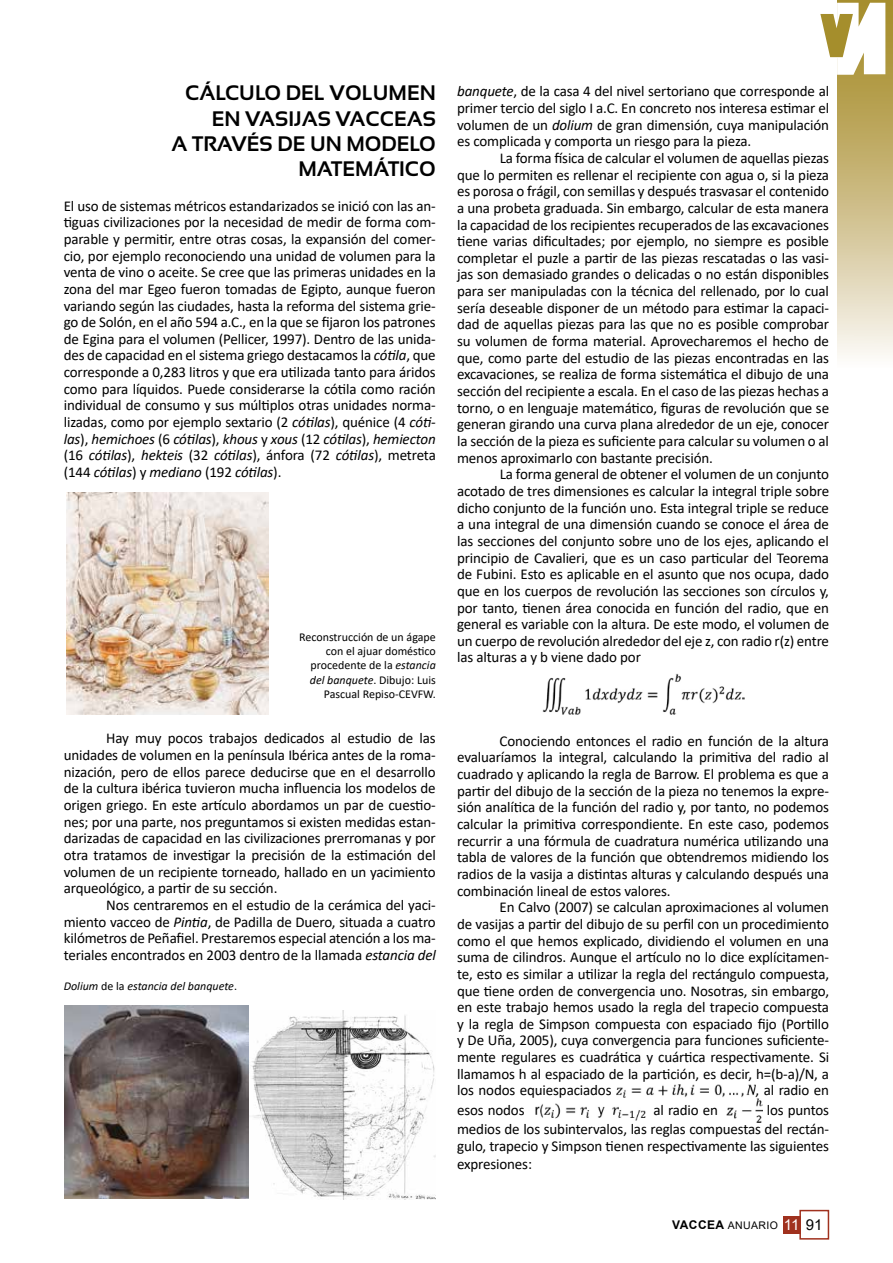
<style>
.page{position:relative;width:893px;height:1263px;background:#fff}
.page>*{position:absolute;margin:0;border:0;box-sizing:border-box;transform-origin:0 0}
.t1{font:700 21px/25.2px "Sansation";color:#000;text-align:right}
.t2{font:15px/16.6px "Calibri";letter-spacing:-.01em;color:#000;text-align:justify}
.t3{font:12px/14.4px "Calibri";color:#000;text-align:right}
.t4{font:italic 12px "Calibri";color:#000}
.t5{font:10.5px "Arial";letter-spacing:.035em;color:#000}
.s1{font-style:italic}
.s2{font-style:normal}
.s3{font-weight:700;font-size:12px}
.s4{font-size:15px;color:#fff}
.s5{font-size:15px}
</style>
<div class="page">
<div style="left:799px;top:1210px;width:30px;height:29px;border:2px solid #a0311e"></div>
<div style="left:783px;top:1216px;width:17px;height:17px;background:#a0311e"></div>
<div style="left:838px;top:0;width:55px;height:368px;background:linear-gradient(to bottom,#9e8319,#f8f4ee)"></div>
<img style="left:542px;top:674px;width:202px;height:40px">
<img style="left:616px;top:1084px;width:140px;height:14px">
<img style="left:536px;top:1104px;width:109px;height:16px">
<img style="left:726px;top:1098px;width:36px;height:24px">
<img style="left:64px;top:1005px;width:185px;height:193px">
<img style="left:252px;top:1010px;width:184px;height:189px">
<img style="left:66px;top:493px;width:202px;height:221px">
<svg style="left:837px;top:3px;width:48px;height:72px;background:#ae973f"></svg>
<h1 class="t1" style="left:185px;top:80px;width:252px">CÁLCULO DEL VOLUMEN</h1>
<h1 class="t1" style="left:172px;top:106px;width:266px">EN VASIJAS VACCEAS<br>A TRAVÉS DE UN MODELO<br>MATEMÁTICO</h1>
<p class="t2" style="left:64px;top:197px;width:374px">El uso de sistemas métricos estandarizados se inició con las an&shy;tiguas civilizaciones por la necesidad de medir de forma com&shy;parable y permitir, entre otras cosas, la expansión del comer&shy;cio, por ejemplo reconociendo una unidad de volumen para la venta de vino o aceite. Se cree que las primeras unidades en la zona del mar Egeo fueron tomadas de Egipto, aunque fueron variando según las ciudades, hasta la reforma del sistema grie&shy;go de Solón, en el año 594 a.C., en la que se fijaron los patrones de Egina para el volumen (Pellicer, 1997). Dentro de las unida&shy;des de capacidad en el sistema griego destacamos la <span class="s1">cótila</span>, que corresponde a 0,283 litros y que era utilizada tanto para áridos como para líquidos. Puede considerarse la cótila como ración individual de consumo y sus múltiplos otras unidades norma&shy;lizadas, como por ejemplo sextario (2 <span class="s1">cótilas</span>), quénice (4 <span class="s1">cóti&shy;las</span>), <span class="s1">hemichoes</span> (6 <span class="s1">cótilas</span>), <span class="s1">khous</span> y <span class="s1">xous</span> (12 <span class="s1">cótilas</span>), <span class="s1">hemiecton </span>(16 <span class="s1">cótilas</span>), <span class="s1">hekteis</span> (32 <span class="s1">cótilas</span>), ánfora (72 <span class="s1">cótilas</span>), metreta (144 <span class="s1">cótilas</span>) y <span class="s1">mediano</span> (192 <span class="s1">cótilas</span>).</p>
<p class="t3" style="left:299px;top:629px;width:138px">Reconstrucción de un ágape con el ajuar doméstico procedente de la <span class="s1">estancia del banquete</span>. Dibujo: Luis<br>Pascual Repiso-CEVFW.</p>
<p class="t2" style="left:64px;top:730px;width:373px;text-indent:43px">Hay muy pocos trabajos dedicados al estudio de las unidades de volumen en la península Ibérica antes de la roma&shy;nización, pero de ellos parece deducirse que en el desarrollo de la cultura ibérica tuvieron mucha influencia los modelos de origen griego. En este artículo abordamos un par de cuestio&shy;nes; por una parte, nos preguntamos si existen medidas estan&shy;darizadas de capacidad en las civilizaciones prerromanas y por otra tratamos de investigar la precisión de la estimación del volumen de un recipiente torneado, hallado en un yacimiento arqueológico, a partir de su sección.</p>
<p class="t2" style="left:64px;top:896px;width:374px;text-indent:43px">Nos centraremos en el estudio de la cerámica del yaci&shy;miento vacceo de <span class="s1">Pintia</span>, de Padilla de Duero, situada a cuatro kilómetros de Peñafiel. Prestaremos especial atención a los ma&shy;teriales encontrados en 2003 dentro de la llamada <span class="s1">estancia del</span></p>
<p class="t4" style="left:64px;top:978px;width:175px">Dolium <span class="s2">de la</span> estancia del banquete<span class="s2">.</span></p>
<p class="t2" style="left:457px;top:83px;width:373px"><span class="s1">banquete</span>, de la casa 4 del nivel sertoriano que corresponde al primer tercio del siglo I a.C. En concreto nos interesa estimar el volumen de un <span class="s1">dolium</span> de gran dimensión, cuya manipulación es complicada y comporta un riesgo para la pieza.</p>
<p class="t2" style="left:457px;top:149px;width:374px;text-indent:43px">La forma física de calcular el volumen de aquellas piezas que lo permiten es rellenar el recipiente con agua o, si la pieza es porosa o frágil, con semillas y después trasvasar el contenido a una probeta graduada. Sin embargo, calcular de esta manera la capacidad de los recipientes recuperados de las excavaciones tiene varias dificultades; por ejemplo, no siempre es posible completar el puzle a partir de las piezas rescatadas o las vasi&shy;jas son demasiado grandes o delicadas o no están disponibles para ser manipuladas con la técnica del rellenado, por lo cual sería deseable disponer de un método para estimar la capaci&shy;dad de aquellas piezas para las que no es posible comprobar su volumen de forma material. Aprovecharemos el hecho de que, como parte del estudio de las piezas encontradas en las excavaciones, se realiza de forma sistemática el dibujo de una sección del recipiente a escala. En el caso de las piezas hechas a torno, o en lenguaje matemático, figuras de revolución que se generan girando una curva plana alrededor de un eje, conocer la sección de la pieza es suficiente para calcular su volumen o al menos aproximarlo con bastante precisión.</p>
<p class="t2" style="left:457px;top:466px;width:374px;text-indent:43px">La forma general de obtener el volumen de un conjunto acotado de tres dimensiones es calcular la integral triple sobre dicho conjunto de la función uno. Esta integral triple se reduce a una integral de una dimensión cuando se conoce el área de las secciones del conjunto sobre uno de los ejes, aplicando el principio de Cavalieri, que es un caso particular del Teorema de Fubini. Esto es aplicable en el asunto que nos ocupa, dado que en los cuerpos de revolución las secciones son círculos y, por tanto, tienen área conocida en función del radio, que en general es variable con la altura. De este modo, el volumen de un cuerpo de revolución alrededor del eje z, con radio r(z) entre las alturas a y b viene dado por</p>
<p class="t2" style="left:457px;top:732px;width:373px;text-indent:43px">Conociendo entonces el radio en función de la altura evaluaríamos la integral, calculando la primitiva del radio al cuadrado y aplicando la regla de Barrow. El problema es que a partir del dibujo de la sección de la pieza no tenemos la expre&shy;sión analítica de la función del radio y, por tanto, no podemos calcular la primitiva correspondiente. En este caso, podemos recurrir a una fórmula de cuadratura numérica utilizando una tabla de valores de la función que obtendremos midiendo los radios de la vasija a distintas alturas y calculando después una combinación lineal de estos valores.</p>
<p class="t2" style="left:457px;top:898px;width:374px;text-indent:43px">En Calvo (2007) se calculan aproximaciones al volumen de vasijas a partir del dibujo de su perfil con un procedimiento como el que hemos explicado, dividiendo el volumen en una suma de cilindros. Aunque el artículo no lo dice explícitamen&shy;te, esto es similar a utilizar la regla del rectángulo compuesta, que tiene orden de convergencia uno. Nosotras, sin embargo, en este trabajo hemos usado la regla del trapecio compuesta y la regla de Simpson compuesta con espaciado fijo (Portillo y De Uña, 2005), cuya convergencia para funciones suficiente&shy;mente regulares es cuadrática y cuártica respectivamente. Si llamamos h al espaciado de la partición, es decir, h=(b-a)/N, a los nodos equiespaciados</p>
<p class="t2" style="left:755px;top:1082px;width:75px">, al radio en</p>
<p class="t2" style="left:457px;top:1100px;width:374px;line-height:19.5px;text-align:right">los puntos<br>medios de los subintervalos, las reglas compuestas del rectán-</p>
<p class="t2" style="left:457px;top:1137px;width:373px;line-height:18px">gulo, trapecio y Simpson tienen respectivamente las siguientes expresiones:</p>
<p class="t2" style="left:457px;top:1101px;width:69px">esos nodos</p>
<p class="t2" style="left:654px;top:1101px;width:66px">al radio en</p>
<p class="t5" style="left:672px;top:1218px;width:152px"><span class="s3">VACCEA</span> ANUARIO <span class="s4">11</span> <span class="s5">91</span></p>
</div>
